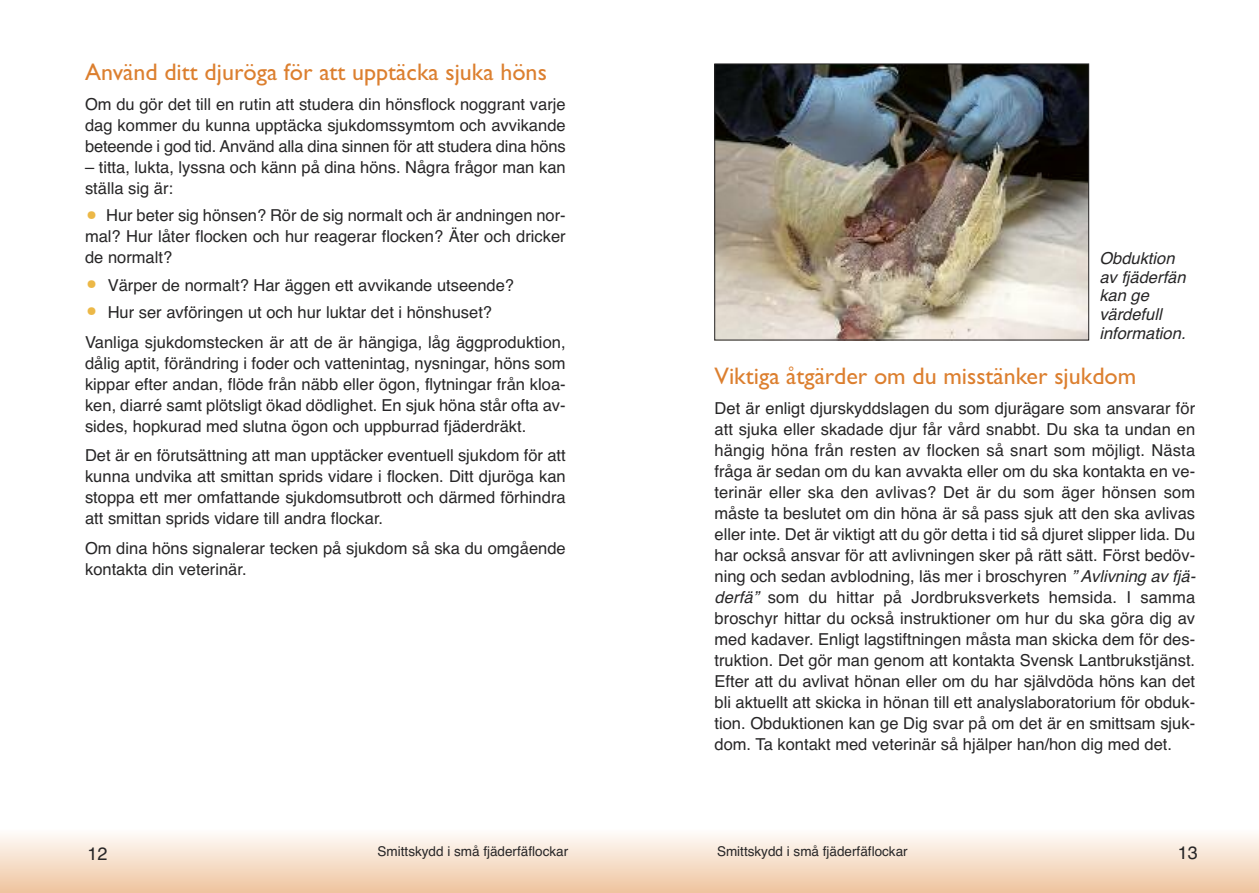
<style>
.page{position:relative;width:1259px;height:893px;background:#fff}
.page>*{position:absolute;margin:0;border:0;box-sizing:border-box;transform-origin:0 0}
.t1{font:24px "Gill Sans";color:#dc7f2f}
.t2{font:18px "Helvetica";color:#272627}
.t3{font:16.5px/21px "Helvetica";color:#272627;text-align:justify}
.t4{font:italic 16.5px/18.8px "Helvetica";color:#272627}
.t5{font:13.5px "Helvetica";color:#272627}
.s1{font-size:36px;color:#ecb847}
.s2{font-style:italic}
</style>
<div class="page">
<div style="left:0;top:829px;width:1259px;height:64px;background:linear-gradient(to bottom,#fffdfc,#efc49f)"></div>
<img style="left:716px;top:66px;width:371px;height:272px">
<div style="left:714px;top:64px;width:375px;height:276px;border:1px solid #272627"></div>
<h1 class="t1" style="left:85px;top:58px;width:463px">Använd ditt djuröga för att upptäcka sjuka höns</h1>
<p class="t3" style="left:85px;top:94px;width:482px">Om du gör det till en rutin att studera din hönsflock noggrant varje dag kommer du kunna upptäcka sjukdomssymtom och avvikande beteende i god tid. Använd alla dina sinnen för att studera dina höns</p>
<p class="t3" style="left:85px;top:157px;width:482px">– titta, lukta, lyssna och känn på dina höns. Några frågor man kan ställa sig är:</p>
<p class="t3" style="left:85px;top:205px;width:482px"><span class="s1">•</span> Hur beter sig hönsen? Rör de sig normalt och är andningen nor&shy;mal? Hur låter flocken och hur reagerar flocken? Äter och dricker de normalt?</p>
<p class="t3" style="left:85px;top:274px;width:430px"><span class="s1">•</span> Värper de normalt? Har äggen ett avvikande utseende?</p>
<p class="t3" style="left:85px;top:298px;width:482px;line-height:29.5px"><span class="s1">•</span> Hur ser avföringen ut och hur luktar det i hönshuset?<br>Vanliga sjukdomstecken är att de är hängiga, låg äggproduktion,</p>
<p class="t3" style="left:85px;top:352px;width:482px">dålig aptit, förändring i foder och vattenintag, nysningar, höns som kippar efter andan, flöde från näbb eller ögon, flytningar från kloa&shy;ken, diarré samt plötsligt ökad dödlighet. En sjuk höna står ofta av&shy;sides, hopkurad med slutna ögon och uppburrad fjäderdräkt.</p>
<p class="t3" style="left:85px;top:445px;width:482px">Det är en förutsättning att man upptäcker eventuell sjukdom för att kunna undvika att smittan sprids vidare i flocken. Ditt djuröga kan stoppa ett mer omfattande sjukdomsutbrott och därmed förhindra att smittan sprids vidare till andra flockar.</p>
<p class="t3" style="left:85px;top:537px;width:482px">Om dina höns signalerar tecken på sjukdom så ska du omgående kontakta din veterinär.</p>
<p class="t4" style="left:1099px;top:249px;width:88px">Obduktion av fjäderfän kan ge värdefull information.</p>
<h1 class="t1" style="left:714px;top:362px;width:423px">Viktiga åtgärder om du misstänker sjukdom</h1>
<p class="t3" style="left:714px;top:398px;width:482px">Det är enligt djurskyddslagen du som djurägare som ansvarar för att sjuka eller skadade djur får vård snabbt. Du ska ta undan en hängig höna från resten av flocken så snart som möjligt. Nästa fråga är sedan om du kan avvakta eller om du ska kontakta en ve&shy;terinär eller ska den avlivas? Det är du som äger hönsen som måste ta beslutet om din höna är så pass sjuk att den ska avlivas eller inte. Det är viktigt att du gör detta i tid så djuret slipper lida. Du har också ansvar för att avlivningen sker på rätt sätt. Först bedöv&shy;ning och sedan avblodning, läs mer i broschyren <span class="s2">” Avlivning av fjä&shy;derfä”</span> som du hittar på Jordbruksverkets hemsida. I samma broschyr hittar du också instruktioner om hur du ska göra dig av med kadaver. Enligt lagstiftningen måsta man skicka dem för des&shy;truktion. Det gör man genom att kontakta Svensk Lantbrukstjänst.<br>Efter att du avlivat hönan eller om du har självdöda höns kan det bli aktuellt att skicka in hönan till ett analyslaboratorium för obduk&shy;tion. Obduktionen kan ge Dig svar på om det är en smittsam sjuk&shy;dom. Ta kontakt med veterinär så hjälper han/hon dig med det.</p>
<p class="t2" style="left:88px;top:843px;width:22px">12</p>
<p class="t5" style="left:377px;top:843px;width:192px">Smittskydd i små fjäderfäflockar</p>
<p class="t5" style="left:717px;top:843px;width:192px">Smittskydd i små fjäderfäflockar</p>
<p class="t2" style="left:1177px;top:842px;width:22px">13</p>
</div>
